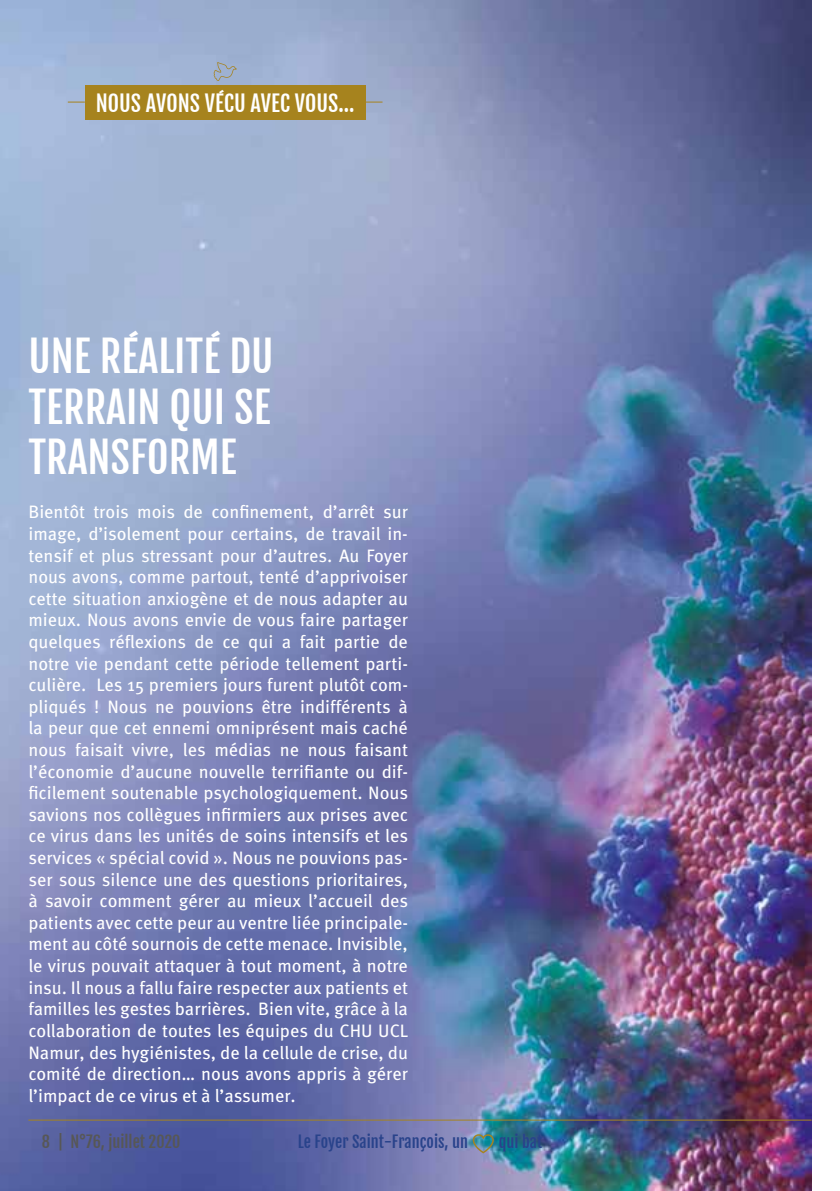
<style>
.page{position:relative;width:840px;height:1191px;background:#fff}
.page>*{position:absolute;margin:0;border:0;box-sizing:border-box;transform-origin:0 0}
.t1{font:42px/50.4px "Fjalla One";color:#fff;text-align:justify}
.t2{font:22px "Fjalla One";color:#fff}
.t3{font:18px/21.6px "Meta Hebrew";color:#fff;text-align:justify}
.t4{font:16px "Fjalla One";color:#29438b}
.t5{font:16px "Fjalla One";color:#575756}
</style>
<div class="page">
<img style="left:0;top:0;width:811px;height:1191px">
<svg style="left:472px;top:1134px;width:21px;height:19px"></svg>
<hr style="left:28px;top:1119px;width:783px;height:1px;background:#a6831e">
<svg style="left:68px;top:102px;width:17px;height:1px"></svg>
<div style="left:85px;top:85px;width:280px;height:34px;background:#a6831e"></div>
<svg style="left:365px;top:102px;width:17px;height:1px"></svg>
<svg style="left:213px;top:62px;width:23px;height:19px"></svg>
<p class="t2" style="left:96px;top:90px;width:260px">NOUS AVONS VÉCU AVEC VOUS...</p>
<h1 class="t1" style="left:28px;top:331px;width:247px">UNE RÉALITÉ DU TERRAIN QUI SE TRANSFORME</h1>
<p class="t3" style="left:28px;top:502px;width:381px">Bientôt trois mois de confinement, d’arrêt sur image, d’isolement pour certains, de travail in&shy;tensif et plus stressant pour d’autres. Au Foyer nous avons, comme partout, tenté d’apprivoiser cette situation anxiogène et de nous adapter au mieux. Nous avons envie de vous faire partager quelques réflexions de ce qui a fait partie de notre vie pendant cette période tellement parti&shy;culière. Les 15 premiers jours furent plutôt com&shy;pliqués ! Nous ne pouvions être indifférents à la peur que cet ennemi omniprésent mais caché nous faisait vivre, les médias ne nous faisant l’économie d’aucune nouvelle terrifiante ou dif&shy;ficilement soutenable psychologiquement. Nous savions nos collègues infirmiers aux prises avec ce virus dans les unités de soins intensifs et les services « spécial covid ». Nous ne pouvions pas&shy;ser sous silence une des questions prioritaires, à savoir comment gérer au mieux l’accueil des patients avec cette peur au ventre liée principale&shy;ment au côté sournois de cette menace. Invisible, le virus pouvait attaquer à tout moment, à notre insu. Il nous a fallu faire respecter aux patients et familles les gestes barrières. Bien vite, grâce à la collaboration de toutes les équipes du CHU UCL Namur, des hygiénistes, de la cellule de crise, du comité de direction… nous avons appris à gérer l’impact de ce virus et à l’assumer.</p>
<p class="t5" style="left:42px;top:1132px;width:140px">8 | N°76, juillet 2020</p>
<p class="t4" style="left:297px;top:1132px;width:172px">Le Foyer Saint-François, un</p>
<p class="t4" style="left:498px;top:1132px;width:45px">qui bat</p>
</div>
